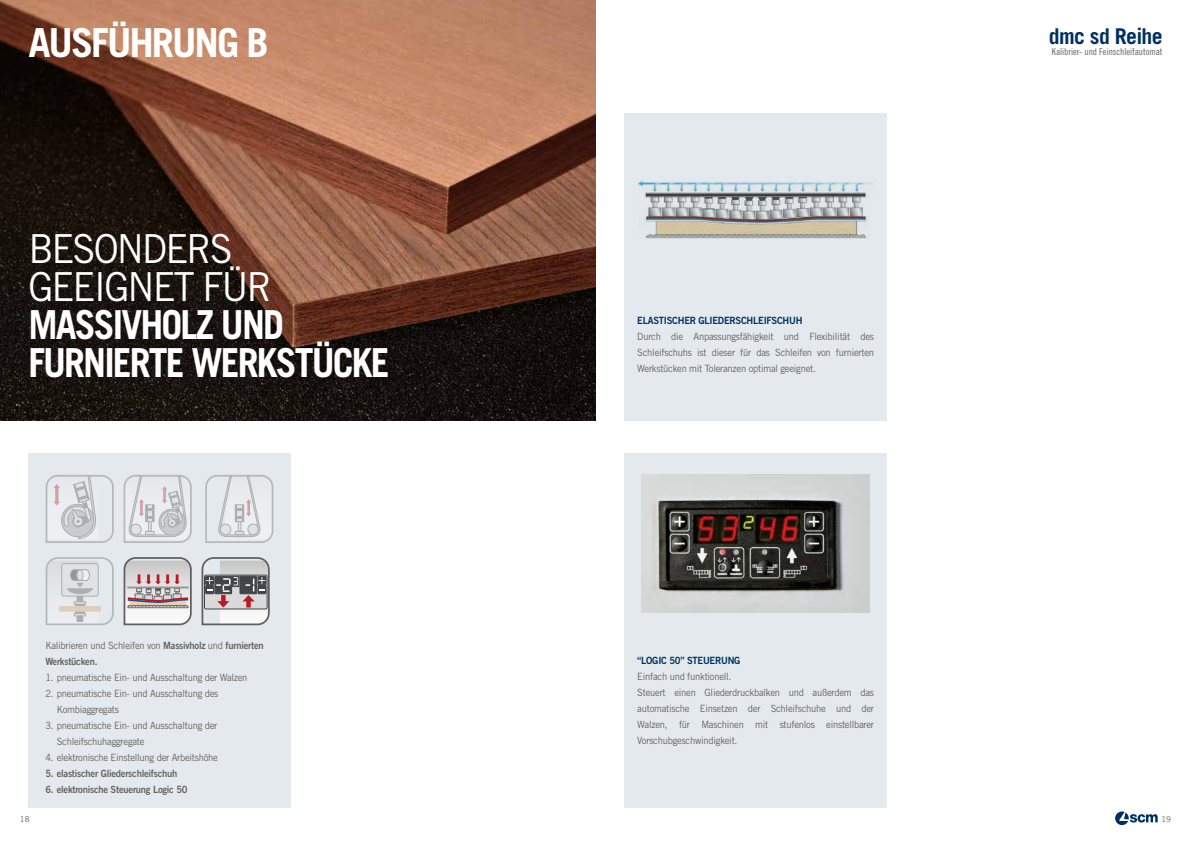
<style>
.page{position:relative;width:1191px;height:842px;background:#fff}
.page>*{position:absolute;margin:0;border:0;box-sizing:border-box;transform-origin:0 0}
.t1{font:700 40px/38px "Trade Gothic LT Std";letter-spacing:-.05em;color:#fff;scale:.94 1}
.t2{font:40px/38px "Trade Gothic LT Std";letter-spacing:-.05em;color:#fff;scale:.94 1}
.t3{font:700 40px "Trade Gothic LT Std";letter-spacing:-.05em;color:#fff}
.t4{font:700 21.7px "Trade Gothic LT Std";letter-spacing:-.03em;color:#003063}
.t5{font:10px/16px "Trade Gothic LT Std";letter-spacing:-.025em;color:#646363;scale:.94 1}
.t6{font:10px "Trade Gothic LT Std Bd 2";letter-spacing:-.025em;color:#646363;scale:.94 1}
.t7{font:10px "Trade Gothic LT Std Bd 2";letter-spacing:-.025em;color:#003063;scale:.94 1}
.t8{font:9.6px "Trade Gothic LT Std Cn 18";letter-spacing:-.005em;color:#646363}
.t9{font:8px "Trade Gothic LT Std";color:#646363}
.s1{font-family:"Trade Gothic LT Std Bd 2"}
</style>
<div class="page">
<img style="left:0;top:0;width:595px;height:421px">
<div style="left:28px;top:454px;width:263px;height:354px;background:#e3e9ec"></div>
<div style="left:624px;top:113px;width:263px;height:308px;background:#e3e9ec"></div>
<div style="left:624px;top:454px;width:263px;height:354px;background:#e3e9ec"></div>
<svg style="left:45px;top:475px;width:69px;height:68px"></svg>
<svg style="left:123px;top:475px;width:69px;height:68px"></svg>
<svg style="left:205px;top:475px;width:69px;height:68px"></svg>
<svg style="left:123px;top:557px;width:69px;height:69px"></svg>
<svg style="left:201px;top:557px;width:69px;height:69px;background:#b0acad"></svg>
<svg style="left:45px;top:557px;width:69px;height:69px"></svg>
<svg style="left:59px;top:606px;width:42px;height:6px"></svg>
<img style="left:639px;top:181px;width:233px;height:57px">
<img style="left:642px;top:475px;width:227px;height:137px">
<svg style="left:1115px;top:811px;width:42px;height:14px"></svg>
<h1 class="t3" style="left:28px;top:18px;width:242px">AUSFÜHRUNG B</h1>
<h1 class="t2" style="left:28px;top:229px;width:261px">BESONDERS<br>GEEIGNET FÜR</h1>
<h1 class="t1" style="left:28px;top:305px;width:386px">MASSIVHOLZ UND<br>FURNIERTE WERKSTÜCKE</h1>
<p class="t5" style="left:45px;top:638px;width:234px">Kalibrieren und Schleifen von <span class="s1">Massivholz</span> und <span class="s1">furnierten</span></p>
<p class="t6" style="left:45px;top:655px;width:57px">Werkstücken.</p>
<p class="t5" style="left:45px;top:670px;width:217px">1. pneumatische Ein- und Ausschaltung der Walzen</p>
<p class="t5" style="left:57px;top:686px;width:173px;text-indent:-11px">2. pneumatische Ein- und Ausschaltung des<br>Kombiaggregats</p>
<p class="t5" style="left:57px;top:718px;width:172px;text-indent:-11px">3. pneumatische Ein- und Ausschaltung der<br>Schleifschuhaggregate</p>
<p class="t5" style="left:45px;top:750px;width:185px">4. elektronische Einstellung der Arbeitshöhe</p>
<p class="t6" style="left:45px;top:767px;width:142px">5. elastischer Gliederschleifschuh</p>
<p class="t6" style="left:45px;top:783px;width:153px">6. elektronische Steuerung Logic 50</p>
<p class="t7" style="left:637px;top:314px;width:177px">ELASTISCHER GLIEDERSCHLEIFSCHUH</p>
<p class="t5" style="left:637px;top:328px;width:253px;text-align:justify">Durch die Anpassungsfähigkeit und Flexibilität des Schleifschuhs ist dieser für das Schleifen von furnierten Werkstücken mit Toleranzen optimal geeignet.</p>
<p class="t7" style="left:637px;top:654px;width:111px">“LOGIC 50” STEUERUNG</p>
<p class="t5" style="left:637px;top:668px;width:253px">Einfach und funktionell.<br>Steuert einen Gliederdruckbalken und außerdem das automatische Einsetzen der Schleifschuhe und der Walzen, für Maschinen mit stufenlos einstellbarer Vorschubgeschwindigkeit.</p>
<h2 class="t4" style="left:1048px;top:23px;width:115px">dmc sd Reihe</h2>
<p class="t8" style="left:1051px;top:46px;width:112px">Kalibrier- und Feinschleifautomat</p>
<p class="t9" style="left:20px;top:814px;width:11px">18</p>
<p class="t9" style="left:1161px;top:814px;width:11px">19</p>
</div>
